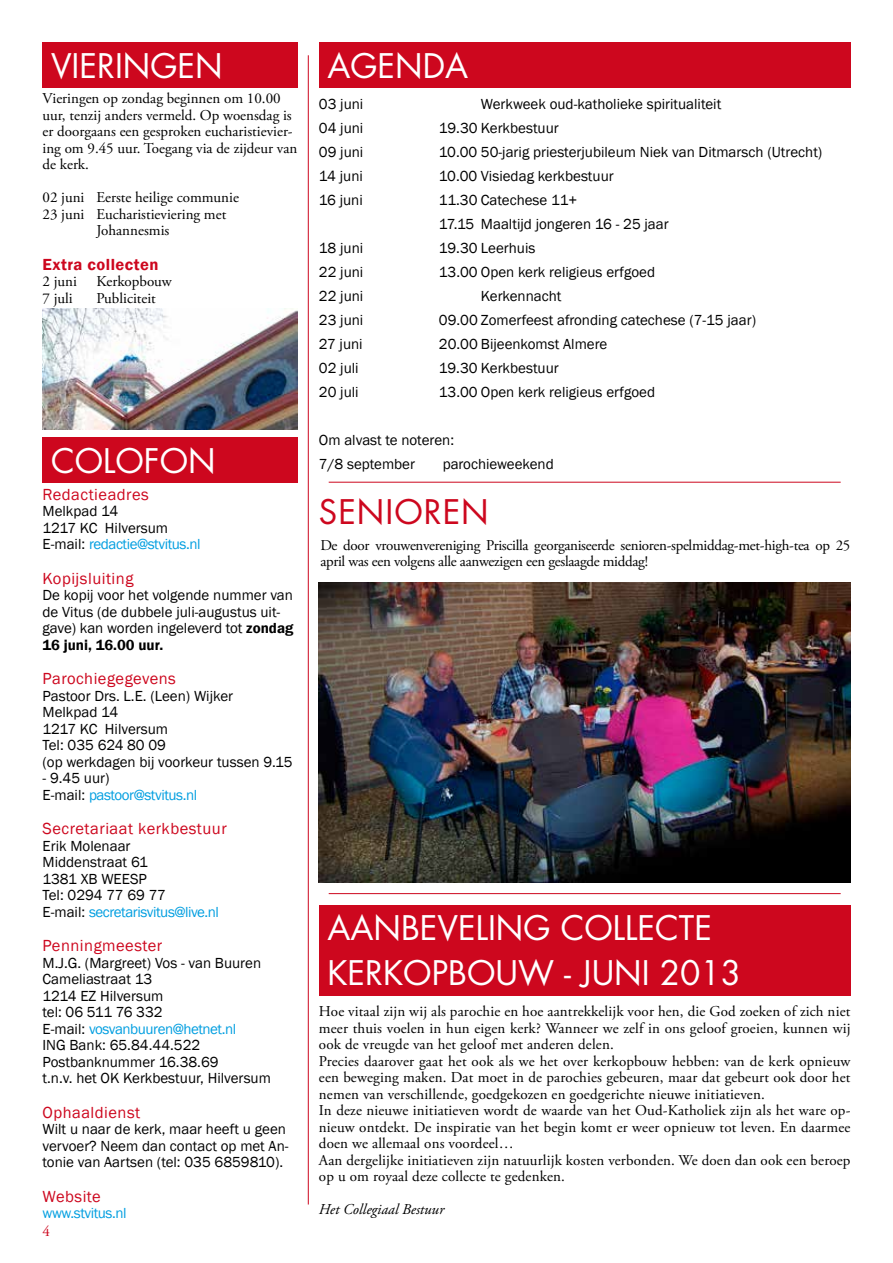
<style>
.page{position:relative;width:893px;height:1263px;background:#fff}
.page>*{position:absolute;margin:0;border:0;box-sizing:border-box;transform-origin:0 0}
.t1{font:33px "Futura";color:#fff}
.t2{font:33px "Futura";letter-spacing:.03em;color:#cd071e}
.t3{font:16.5px "Franklin Gothic";letter-spacing:.03em;color:#cd071e}
.t4{font:600 16.5px "Franklin Gothic";letter-spacing:.03em;color:#cd071e}
.t5{font:15px/16.5px "Franklin Gothic";color:#000}
.t6{font:15px/16.5px "Adobe Garamond Pro";letter-spacing:.01em;color:#000}
.t7{font:15px/16.5px "Adobe Garamond Pro";letter-spacing:-.02em;color:#000}
.t8{font:15px/16.5px "Franklin Gothic";letter-spacing:-.02em;color:#000}
.t9{font:15px/16.5px "Franklin Gothic";letter-spacing:-.03em;color:#009ee0}
.t10{font:italic 15px "Adobe Garamond Pro";color:#000}
.t11{font:15px "Adobe Garamond Pro";color:#cd071e}
.s1{color:#009ee0}
.s2{font-weight:600}
.s3{color:#000}
</style>
<div class="page">
<div style="left:43px;top:437px;width:255px;height:46px;background:#cd071e"></div>
<div style="left:319px;top:43px;width:531px;height:45px;background:#cd071e"></div>
<div style="left:43px;top:43px;width:255px;height:45px;background:#cd071e"></div>
<hr style="left:308px;top:55px;width:1px;height:1149px;background:#cd071e">
<hr style="left:329px;top:482px;width:512px;height:1px;background:#cd071e">
<img style="left:319px;top:583px;width:531px;height:299px">
<div style="left:319px;top:905px;width:531px;height:46px;background:#cd071e"></div>
<hr style="left:329px;top:893px;width:512px;height:1px;background:#cd071e">
<div style="left:319px;top:950px;width:531px;height:46px;background:#cd071e"></div>
<img style="left:43px;top:309px;width:255px;height:120px">
<h1 class="t1" style="left:51px;top:44px;width:163px">VIERINGEN</h1>
<h1 class="t1" style="left:327px;top:44px;width:142px">AGEN DA</h1>
<p class="t6" style="left:43px;top:91px;width:256px">Vieringen op zondag beginnen om 10.00 uur, tenzij anders vermeld. Op woensdag is er doorgaans een gesproken eucharistievier&shy;ing om 9.45 uur. Toegang via de zijdeur van de kerk.</p>
<p class="t6" style="left:43px;top:190px;width:198px">02 juni Eerste heilige communie</p>
<p class="t6" style="left:43px;top:206px;width:185px">23 juni Eucharistieviering met</p>
<p class="t6" style="left:97px;top:223px;width:74px">Johannesmis</p>
<p class="t4" style="left:43px;top:254px;width:117px">Extra collecten</p>
<p class="t6" style="left:43px;top:274px;width:36px">2 juni</p>
<p class="t6" style="left:97px;top:274px;width:77px">Kerkopbouw</p>
<p class="t6" style="left:43px;top:290px;width:32px">7 juli</p>
<p class="t6" style="left:97px;top:290px;width:61px">Publiciteit</p>
<h1 class="t1" style="left:51px;top:438px;width:136px">COLOFON</h1>
<p class="t3" style="left:43px;top:484px;width:108px">Redactieadres</p>
<p class="t8" style="left:43px;top:503px;width:160px">Melkpad 14<br>1217 KC Hilversum<br>E-mail: <span class="s1">redactie@stvitus.nl</span></p>
<p class="t3" style="left:43px;top:568px;width:92px">Kopijsluiting</p>
<p class="t5" style="left:43px;top:587px;width:252px">De kopij voor het volgende nummer van de Vitus (de dubbele juli-augustus uit&shy;gave) kan worden ingeleverd tot <span class="s2">zondag 16 juni, 16.00 uur.</span></p>
<p class="t3" style="left:43px;top:668px;width:135px">Parochiegegevens</p>
<p class="t5" style="left:43px;top:688px;width:252px">Pastoor Drs. L.E. (Leen) Wijker<br>Melkpad 14<br>1217 KC Hilversum<br>Tel: 035 624 80 09<br>(op werkdagen bij voorkeur tussen 9.15</p>
<p class="t9" style="left:43px;top:770px;width:156px"><span class="s3">- 9.45 uur)<br>E-mail:</span> pastoor@stvitus.nl</p>
<p class="t3" style="left:43px;top:818px;width:186px">Secretariaat kerkbestuur</p>
<p class="t5" style="left:43px;top:838px;width:178px">Erik Molenaar<br>Middenstraat 61<br>1381 XB WEESP<br>Tel: 0294 77 69 77<br>E-mail: <span class="s1">secretarisvitus@live.nl</span></p>
<p class="t3" style="left:43px;top:935px;width:121px">Penningmeester</p>
<p class="t5" style="left:43px;top:955px;width:230px">M.J.G. (Margreet) Vos - van Buuren<br>Cameliastraat 13<br>1214 EZ Hilversum<br>tel: 06 511 76 332<br>E-mail: <span class="s1">vosvanbuuren@hetnet.nl<br></span>ING Bank: 65.84.44.522<br>Postbanknummer 16.38.69<br>t.n.v. het OK Kerkbestuur, Hilversum</p>
<p class="t3" style="left:43px;top:1102px;width:99px">Ophaaldienst</p>
<p class="t5" style="left:43px;top:1121px;width:247px">Wilt u naar de kerk, maar heeft u geen vervoer? Neem dan contact op met An&shy;tonie van Aartsen (tel: 035 6859810).</p>
<p class="t3" style="left:43px;top:1186px;width:60px">Website</p>
<p class="t9" style="left:43px;top:1205px;width:86px">www.stvitus.nl</p>
<p class="t11" style="left:43px;top:1222px;width:9px">4</p>
<p class="t5" style="left:319px;top:96px;width:46px">03 juni</p>
<p class="t5" style="left:481px;top:96px;width:242px">Werkweek oud-katholieke spiritualiteit</p>
<p class="t5" style="left:319px;top:120px;width:46px">04 juni</p>
<p class="t5" style="left:439px;top:120px;width:121px">19.30 Kerkbestuur</p>
<p class="t5" style="left:319px;top:144px;width:46px">09 juni</p>
<p class="t5" style="left:439px;top:144px;width:385px">10.00 50-jarig priesterjubileum Niek van Ditmarsch (Utrecht)</p>
<p class="t5" style="left:319px;top:168px;width:45px">14 juni</p>
<p class="t5" style="left:439px;top:168px;width:176px">10.00 Visiedag kerkbestuur</p>
<p class="t5" style="left:319px;top:192px;width:45px">16 juni</p>
<p class="t5" style="left:439px;top:188px;width:231px;line-height:24px">11.30 Catechese 11+<br>17.15 Maaltijd jongeren 16 - 25 jaar</p>
<p class="t5" style="left:319px;top:240px;width:46px">18 juni</p>
<p class="t5" style="left:439px;top:240px;width:98px">19.30 Leerhuis</p>
<p class="t5" style="left:319px;top:264px;width:46px">22 juni</p>
<p class="t5" style="left:439px;top:264px;width:218px">13.00 Open kerk religieus erfgoed</p>
<p class="t5" style="left:319px;top:288px;width:46px">22 juni</p>
<p class="t5" style="left:481px;top:288px;width:82px">Kerkennacht</p>
<p class="t5" style="left:319px;top:312px;width:46px">23 juni</p>
<p class="t5" style="left:439px;top:312px;width:319px">09.00 Zomerfeest afronding catechese (7-15 jaar)</p>
<p class="t5" style="left:319px;top:336px;width:45px">27 juni</p>
<p class="t5" style="left:439px;top:336px;width:170px">20.00 Bijeenkomst Almere</p>
<p class="t5" style="left:319px;top:360px;width:41px">02 juli</p>
<p class="t5" style="left:439px;top:360px;width:121px">19.30 Kerkbestuur</p>
<p class="t5" style="left:319px;top:384px;width:41px">20 juli</p>
<p class="t5" style="left:439px;top:384px;width:218px">13.00 Open kerk religieus erfgoed</p>
<p class="t5" style="left:319px;top:428px;width:137px;line-height:24px">Om alvast te noteren:<br>7/8 september</p>
<p class="t5" style="left:443px;top:456px;width:113px">parochieweekend</p>
<h1 class="t2" style="left:319px;top:489px;width:60px">SENIO</h1>
<h1 class="t2" style="left:424px;top:489px;width:56px">REN</h1>
<p class="t7" style="left:320px;top:537px;width:532px">De door vrouwenvereniging Priscilla georganiseerde senioren-spelmiddag-met-high-tea op 25 april was een volgens alle aanwezigen een geslaagde middag!</p>
<h1 class="t1" style="left:327px;top:905px;width:386px">AANB EVELING COLLECTE</h1>
<h1 class="t1" style="left:327px;top:950px;width:79px">KERKOPBOU</h1>
<h1 class="t1" style="left:518px;top:950px;width:82px">W - JUNI</h1>
<h1 class="t1" style="left:660px;top:950px;width:83px">2013</h1>
<p class="t6" style="left:319px;top:1003px;width:533px">Hoe vitaal zijn wij als parochie en hoe aantrekkelijk voor hen, die God zoeken of zich niet meer thuis voelen in hun eigen kerk? Wanneer we zelf in ons geloof groeien, kunnen wij ook de vreugde van het geloof met anderen delen.<br>Precies daarover gaat het ook als we het over kerkopbouw hebben: van de kerk opnieuw een beweging maken. Dat moet in de parochies gebeuren, maar dat gebeurt ook door het nemen van verschillende, goedgekozen en goedgerichte nieuwe initiatieven.<br>In deze nieuwe initiatieven wordt de waarde van het Oud-Katholiek zijn als het ware op&shy;nieuw ontdekt. De inspiratie van het begin komt er weer opnieuw tot leven. En daarmee doen we allemaal ons voordeel…<br>Aan dergelijke initiatieven zijn natuurlijk kosten verbonden. We doen dan ook een beroep op u om royaal deze collecte te gedenken.</p>
<p class="t10" style="left:319px;top:1200px;width:127px">Het Collegiaal Bestuur</p>
</div>
